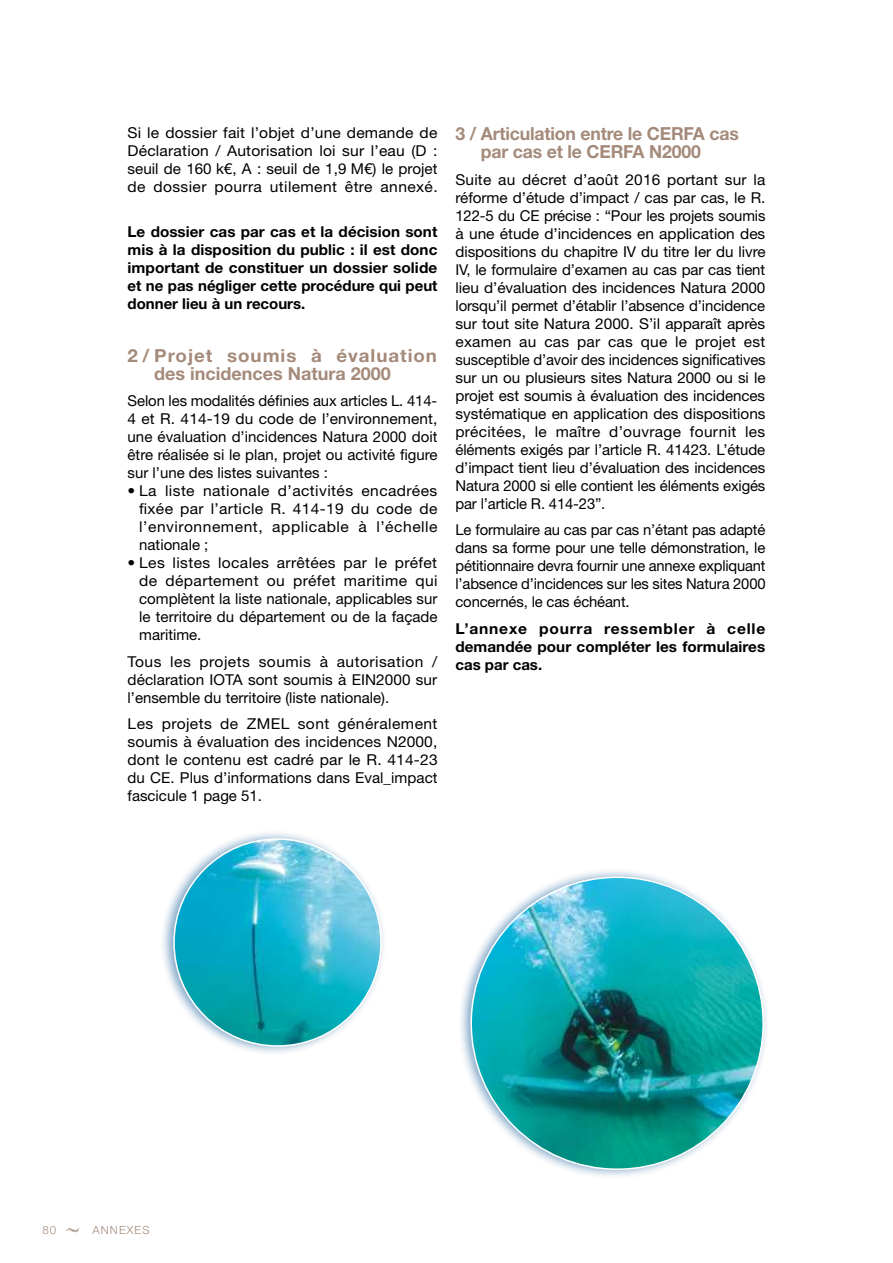
<style>
.page{position:relative;width:893px;height:1263px;background:#fff}
.page>*{position:absolute;margin:0;border:0;box-sizing:border-box;transform-origin:0 0}
.t1{font:700 18px/18px "Helvetica Neue LT Std";color:#a48a7a}
.t2{font:700 18px/18px "Helvetica Neue LT Std";color:#a48a7a;scale:1.04 1}
.t3{font:15px/18px "Helvetica Neue LT Std";color:#000;text-align:justify}
.t4{font:15px/18px "Helvetica Neue LT Std";color:#000;text-align:justify;scale:1.04 1}
.t5{font:700 15px/18px "Helvetica Neue LT Std";color:#000;text-align:justify}
.t6{font:700 15px/18px "Helvetica Neue LT Std";color:#000;text-align:justify;scale:1.04 1}
.t7{font:300 11.25px "Helvetica Neue LT Std";letter-spacing:.09em;color:#a48a7a}
</style>
<div class="page">
<svg style="left:66px;top:1227px;width:14px;height:6px"></svg>
<div style="left:457px;top:868px;width:312px;height:311px;background:#004f91;opacity:.5"></div>
<img style="left:471px;top:877px;width:292px;height:292px;border-radius:146px">
<div style="left:159px;top:829px;width:228px;height:226px;background:#004f91;opacity:.5"></div>
<img style="left:174px;top:839px;width:207px;height:207px;border-radius:103px">
<p class="t4" style="left:128px;top:124px;width:300px">Si le dossier fait l’objet d’une demande de Déclaration / Autorisation loi sur l’eau (D : seuil de 160 k€, A : seuil de 1,9 M€) le projet de dossier pourra utilement être annexé.</p>
<p class="t5" style="left:128px;top:222px;width:311px">Le dossier cas par cas et la décision sont mis à la disposition du public : il est donc important de constituer un dossier solide et ne pas négliger cette procédure qui peut donner lieu à un recours.</p>
<p class="t2" style="left:154px;top:346px;width:273px;text-indent:-27px">2 / Projet soumis à évaluation des incidences Natura 2000</p>
<p class="t3" style="left:128px;top:392px;width:311px">Selon les modalités définies aux articles L. 414- 4 et R. 414-19 du code de l’environnement, une évaluation d’incidences Natura 2000 doit être réalisée si le plan, projet ou activité figure sur l’une des listes suivantes :</p>
<p class="t4" style="left:139px;top:482px;width:288px;text-indent:-12px">• La liste nationale d’activités encadrées fixée par l’article R. 414-19 du code de l’environnement, applicable à l’échelle nationale ;</p>
<p class="t4" style="left:139px;top:554px;width:288px;text-indent:-12px">• Les listes locales arrêtées par le préfet de département ou préfet maritime qui complètent la liste nationale, applicables sur le territoire du département ou de la façade maritime.</p>
<p class="t4" style="left:128px;top:652px;width:299px">Tous les projets soumis à autorisation / déclaration IOTA sont soumis à EIN2000 sur l’ensemble du territoire (liste nationale).</p>
<p class="t4" style="left:128px;top:715px;width:300px">Les projets de ZMEL sont généralement soumis à évaluation des incidences N2000, dont le contenu est cadré par le R. 414-23 du CE. Plus d’informations dans Eval_impact fascicule 1 page 51.</p>
<p class="t1" style="left:481px;top:125px;width:259px;text-indent:-25px">3 / Articulation entre le CERFA cas par cas et le CERFA N2000</p>
<p class="t3" style="left:455px;top:170px;width:312px">Suite au décret d’août 2016 portant sur la réforme d’étude d’impact / cas par cas, le R.<br>122-5 du CE précise : “Pour les projets soumis à une étude d’incidences en application des dispositions du chapitre IV du titre Ier du livre IV, le formulaire d’examen au cas par cas tient lieu d’évaluation des incidences Natura 2000 lorsqu’il permet d’établir l’absence d’incidence sur tout site Natura 2000. S’il apparaît après examen au cas par cas que le projet est susceptible d’avoir des incidences significatives sur un ou plusieurs sites Natura 2000 ou si le projet est soumis à évaluation des incidences systématique en application des dispositions précitées, le maître d’ouvrage fournit les éléments exigés par l’article R. 41423. L’étude d’impact tient lieu d’évaluation des incidences Natura 2000 si elle contient les éléments exigés par l’article R. 414-23”.</p>
<p class="t3" style="left:455px;top:521px;width:312px">Le formulaire au cas par cas n’étant pas adapté dans sa forme pour une telle démonstration, le pétitionnaire devra fournir une annexe expliquant l’absence d’incidences sur les sites Natura 2000 concernés, le cas échéant.</p>
<p class="t6" style="left:455px;top:619px;width:299px">L’annexe pourra ressembler à celle demandée pour compléter les formulaires cas par cas.</p>
<p class="t7" style="left:43px;top:1223px;width:15px">80</p>
<p class="t7" style="left:93px;top:1223px;width:59px">ANNEXES</p>
</div>
